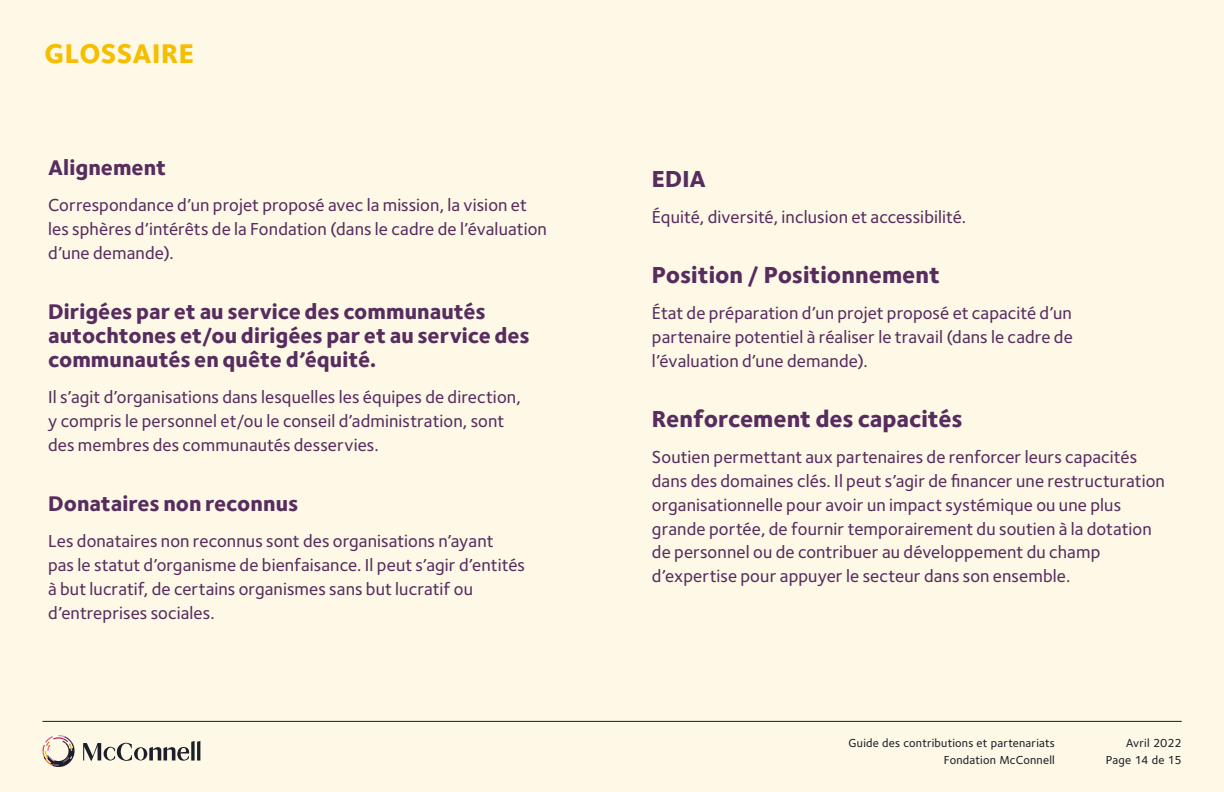
<style>
.page{position:relative;width:1224px;height:792px;background:#fef9e6}
.page>*{position:absolute;margin:0;border:0;box-sizing:border-box;transform-origin:0 0}
.t1{font:800 28px "Foundry Sterling";letter-spacing:.01em;color:#f6be00}
.t2{font:800 24px "Foundry Sterling";color:#572c5f}
.t3{font:800 22px/24px "Foundry Sterling";color:#572c5f}
.t4{font:500 18px/24px "Foundry Sterling";letter-spacing:.005em;color:#572c5f}
.t5{font:500 12px/17px "Foundry Sterling";letter-spacing:.02em;color:#1c1f2a;text-align:right}
</style>
<div class="page">
<hr style="left:43px;top:721px;width:1139px;height:1px;background:#1c1f2a">
<svg style="left:83px;top:741px;width:117px;height:20px"></svg>
<svg style="left:43px;top:735px;width:32px;height:32px"></svg>
<h1 class="t1" style="left:45px;top:36px;width:151px">GLOSSAIRE</h1>
<p class="t3" style="left:48px;top:156px;width:120px">Alignement</p>
<p class="t4" style="left:48px;top:193px;width:500px">Correspondance d’un projet proposé avec la mission, la vision et les sphères d’intérêts de la Fondation (dans le cadre de l’évaluation d’une demande).</p>
<p class="t3" style="left:48px;top:300px;width:483px">Dirigées par et au service des communautés autochtones et/ou dirigées par et au service des communautés en quête d’équité.</p>
<p class="t4" style="left:48px;top:385px;width:474px">Il s’agit d’organisations dans lesquelles les équipes de direction, y compris le personnel et/ou le conseil d’administration, sont des membres des communautés desservies.</p>
<p class="t3" style="left:48px;top:492px;width:252px">Donataires non reconnus</p>
<p class="t4" style="left:48px;top:529px;width:478px">Les donataires non reconnus sont des organisations n’ayant<br>pas le statut d’organisme de bienfaisance. Il peut s’agir d’entités à but lucratif, de certains organismes sans but lucratif ou d’entreprises sociales.</p>
<h2 class="t2" style="left:652px;top:164px;width:55px">EDIA</h2>
<p class="t4" style="left:652px;top:205px;width:316px">Équité, diversité, inclusion et accessibilité.</p>
<h2 class="t2" style="left:652px;top:260px;width:290px">Position / Positionnement</h2>
<p class="t4" style="left:652px;top:301px;width:422px;text-align:justify">État de préparation d’un projet proposé et capacité d’un partenaire potentiel à réaliser le travail (dans le cadre de l’évaluation d’une demande).</p>
<h2 class="t2" style="left:652px;top:404px;width:312px">Renforcement des capacités</h2>
<p class="t4" style="left:652px;top:445px;width:515px">Soutien permettant aux partenaires de renforcer leurs capacités dans des domaines clés. Il peut s’agir de financer une restructuration organisationnelle pour avoir un impact systémique ou une plus grande portée, de fournir temporairement du soutien à la dotation de personnel ou de contribuer au développement du champ d’expertise pour appuyer le secteur dans son ensemble.</p>
<p class="t5" style="left:849px;top:734px;width:208px">Guide des contributions et partenariats<br>Fondation McConnell</p>
<p class="t5" style="left:1106px;top:734px;width:77px">Avril 2022<br>Page 14 de 15</p>
</div>
